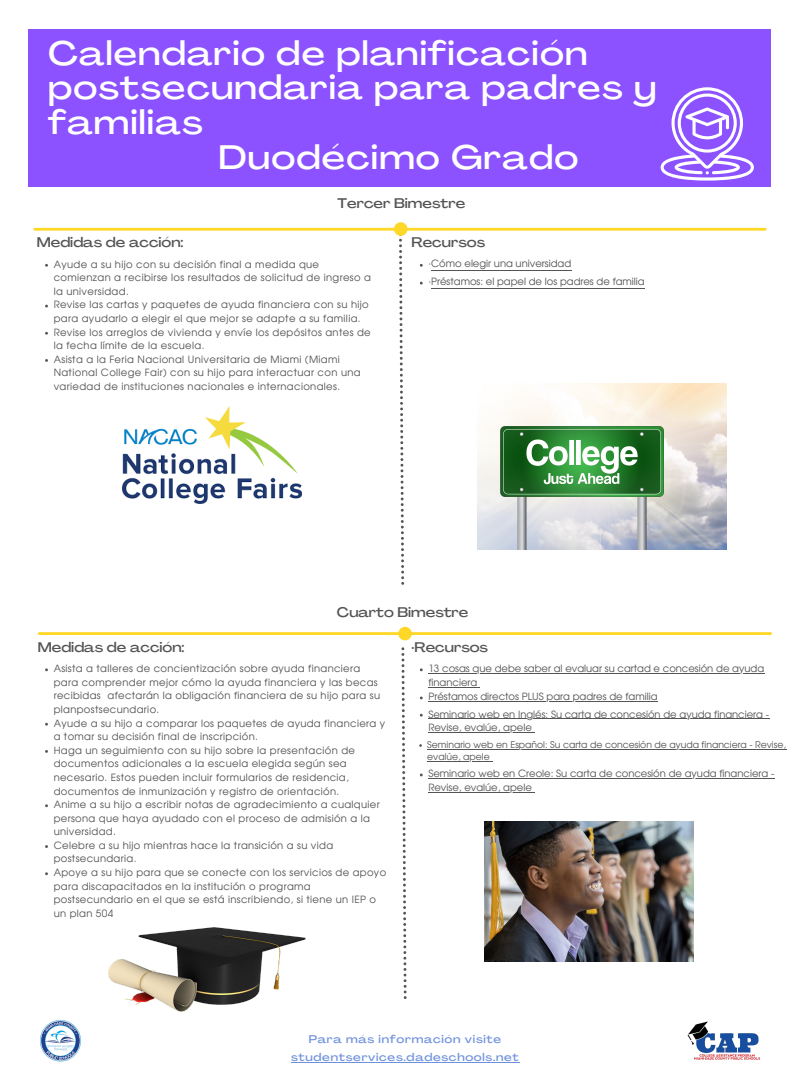
<style>
.page{position:relative;width:810px;height:1080px;background:#fff}
.page>*{position:absolute;margin:0;border:0;box-sizing:border-box;transform-origin:0 0}
.t1{font:500 expanded 33.5px "Agrandir";letter-spacing:.035em;color:#fff}
.t2{font:500 expanded 13.75px "Agrandir";color:#545454}
.t3{font:500 expanded 11px/17.3px "Agrandir";letter-spacing:.065em;color:#6f91dd;text-align:center}
.t4{font:10px/13.6px "Evolventa";letter-spacing:.035em;color:#545454}
.t5{font:10px/13.6px "Evolventa";color:#545454}
.t6{font:9.25px/12.6px "Evolventa";color:#545454}
</style>
<div class="page">
<div style="left:29px;top:30px;width:742px;height:157px;background:#8c52ff"></div>
<svg style="left:399px;top:238px;width:5px;height:347px"></svg>
<svg style="left:661px;top:87px;width:93px;height:94px"></svg>
<hr style="left:35px;top:228px;width:364px;height:3px;background:#ffd728">
<div style="left:394px;top:222px;width:14px;height:14px;background:#ffd728;border-radius:50%"></div>
<hr style="left:401px;top:228px;width:364px;height:3px;background:#ffd728">
<hr style="left:407px;top:632px;width:364px;height:3px;background:#ffd728">
<div style="left:398px;top:627px;width:14px;height:13px;background:#ffd728;border-radius:50%"></div>
<hr style="left:39px;top:632px;width:363px;height:3px;background:#ffd728">
<svg style="left:401px;top:647px;width:6px;height:352px"></svg>
<img style="left:687px;top:1021px;width:73px;height:39px">
<img style="left:40px;top:1020px;width:41px;height:42px">
<img style="left:478px;top:384px;width:248px;height:165px">
<img style="left:123px;top:407px;width:179px;height:97px">
<img style="left:484px;top:822px;width:210px;height:139px">
<img style="left:109px;top:927px;width:197px;height:85px">
<hr style="left:291px;top:1062px;width:229px;height:1px;background:#6f91dd">
<hr style="left:428px;top:673px;width:337px;height:1px;background:#545454">
<hr style="left:428px;top:687px;width:49px;height:1px;background:#545454">
<hr style="left:428px;top:701px;width:230px;height:1px;background:#545454">
<hr style="left:428px;top:718px;width:342px;height:1px;background:#545454">
<hr style="left:428px;top:732px;width:104px;height:1px;background:#545454">
<hr style="left:427px;top:749px;width:359px;height:1px;background:#545454">
<hr style="left:427px;top:761px;width:63px;height:1px;background:#545454">
<hr style="left:428px;top:778px;width:347px;height:1px;background:#545454">
<hr style="left:428px;top:792px;width:104px;height:1px;background:#545454">
<hr style="left:431px;top:270px;width:140px;height:1px;background:#545454">
<hr style="left:431px;top:288px;width:214px;height:1px;background:#545454">
<h1 class="t1" style="left:48px;top:40px;width:541px">Calendario de planificación</h1>
<h1 class="t1" style="left:48px;top:74px;width:610px">postsecundaria para padres y</h1>
<h1 class="t1" style="left:48px;top:109px;width:156px">familias</h1>
<h1 class="t1" style="left:218px;top:144px;width:361px">Duodécimo Grado</h1>
<h2 class="t2" style="left:37px;top:237px;width:148px">Medidas de acción:</h2>
<h2 class="t2" style="left:338px;top:198px;width:129px">Tercer Bimestre</h2>
<h2 class="t2" style="left:411px;top:237px;width:75px">Recursos</h2>
<p class="t4" style="left:54px;top:258px;width:319px">Ayude a su hijo con su decisión final a medida que comienzan a recibirse los resultados de solicitud de ingreso a la universidad.<br>Revise las cartas y paquetes de ayuda financiera con su hijo para ayudarlo a elegir el que mejor se adapte a su familia.<br>Revise los arreglos de vivienda y envíe los depósitos antes de la fecha límite de la escuela.<br>Asista a la Feria Nacional Universitaria de Miami (Miami National College Fair) con su hijo para interactuar con una variedad de instituciones nacionales e internacionales.</p>
<p class="t5" style="left:428px;top:255px;width:218px;line-height:18.6px">·Cómo elegir una universidad<br>·Préstamos: el papel de los padres de familia</p>
<h2 class="t2" style="left:337px;top:606px;width:133px">Cuarto Bimestre</h2>
<h2 class="t2" style="left:38px;top:641px;width:148px">Medidas de acción:</h2>
<h2 class="t2" style="left:411px;top:642px;width:78px">·Recursos</h2>
<p class="t4" style="left:54px;top:662px;width:334px">Asista a talleres de concientización sobre ayuda financiera para comprender mejor cómo la ayuda financiera y las becas recibidas afectarán la obligación financiera de su hijo para su planpostsecundario.<br>Ayude a su hijo a comparar los paquetes de ayuda financiera y a tomar su decisión final de inscripción.<br>Haga un seguimiento con su hijo sobre la presentación de documentos adicionales a la escuela elegida según sea necesario. Estos pueden incluir formularios de residencia, documentos de inmunización y registro de orientación.<br>Anime a su hijo a escribir notas de agradecimiento a cualquier persona que haya ayudado con el proceso de admisión a la universidad.<br>Celebre a su hijo mientras hace la transición a su vida postsecundaria.<br>Apoye a su hijo para que se conecte con los servicios de apoyo para discapacitados en la institución o programa postsecundario en el que se está inscribiendo, si tiene un IEP o un plan 504</p>
<p class="t5" style="left:428px;top:662px;width:337px">13 cosas que debe saber al evaluar su cartad e concesión de ayuda financiera</p>
<p class="t5" style="left:428px;top:689px;width:342px;line-height:17.2px">Préstamos directos PLUS para padres de familia<br>Seminario web en Inglés: Su carta de concesión de ayuda financiera -</p>
<p class="t5" style="left:428px;top:721px;width:105px">Revise, evalúe, apele</p>
<p class="t6" style="left:427px;top:739px;width:360px">Seminario web en Español: Su carta de concesión de ayuda financiera - Revise, evalúe, apele</p>
<p class="t5" style="left:428px;top:768px;width:347px">Seminario web en Creole: Su carta de concesión de ayuda financiera -<br>Revise, evalúe, apele</p>
<p class="t3" style="left:291px;top:1032px;width:229px">Para más información visite studentservices.dadeschools.net</p>
</div>
